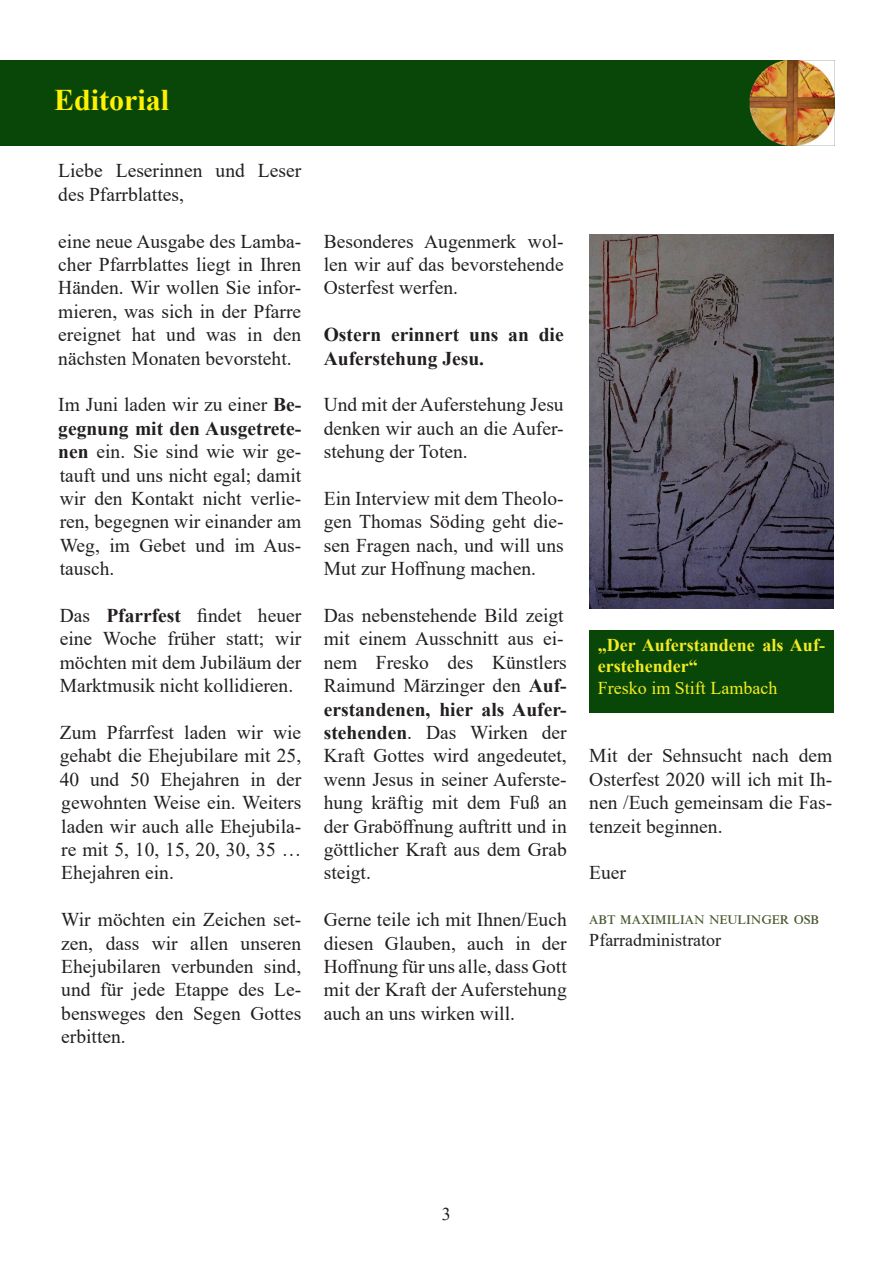
<style>
.page{position:relative;width:893px;height:1263px;background:#fff}
.page>*{position:absolute;margin:0;border:0;box-sizing:border-box;transform-origin:0 0}
.t1{font:700 30px "Times New Roman";color:#fff101}
.t2{font:19.5px/23.4px "Times New Roman";color:#231f20;text-align:justify}
.t3{font:700 19.5px/23.4px "Times New Roman";color:#231f20}
.t4{font:700 18px/21.6px "Times New Roman";color:#f4ec23}
.t5{font:18px "Times New Roman";letter-spacing:.07em;color:#49592f}
.t6{font:18px "Times New Roman";color:#f4ec23}
.t7{font:18px "Times New Roman";color:#231f20}
.s1{font-weight:700}
</style>
<div class="page">
<img style="left:0;top:60px;width:835px;height:86px">
<img style="left:589px;top:234px;width:245px;height:375px">
<div style="left:589px;top:630px;width:244px;height:82px;background:#094708"></div>
<p class="t1" style="left:54px;top:78px;width:117px">Editorial</p>
<p class="t2" style="left:58px;top:158px;width:245px">Liebe Leserinnen und Leser des Pfarrblattes,</p>
<p class="t2" style="left:58px;top:229px;width:245px">eine neue Ausgabe des Lamba&shy;cher Pfarrblattes liegt in Ihren Händen. Wir wollen Sie infor&shy;mieren, was sich in der Pfarre ereignet hat und was in den nächsten Monaten bevorsteht.</p>
<p class="t2" style="left:58px;top:392px;width:245px">Im Juni laden wir zu einer <span class="s1">Be&shy;gegnung mit den Ausgetrete&shy;nen</span> ein. Sie sind wie wir ge&shy;tauft und uns nicht egal; damit wir den Kontakt nicht verlie&shy;ren, begegnen wir einander am Weg, im Gebet und im Aus&shy;tausch.</p>
<p class="t2" style="left:60px;top:603px;width:243px">Das <span class="s1">Pfarrfest</span> findet heuer eine Woche früher statt; wir möchten mit dem Jubiläum der Marktmusik nicht kollidieren.</p>
<p class="t2" style="left:60px;top:720px;width:243px">Zum Pfarrfest laden wir wie gehabt die Ehejubilare mit 25, 40 und 50 Ehejahren in der gewohnten Weise ein. Weiters laden wir auch alle Ehejubila&shy;re mit 5, 10, 15, 20, 30, 35 … Ehejahren ein.</p>
<p class="t2" style="left:61px;top:907px;width:242px">Wir möchten ein Zeichen set&shy;zen, dass wir allen unseren Ehejubilaren verbunden sind, und für jede Etappe des Le&shy;bensweges den Segen Gottes erbitten.</p>
<p class="t2" style="left:324px;top:229px;width:241px">Besonderes Augenmerk wol&shy;len wir auf das bevorstehende Osterfest werfen.</p>
<p class="t3" style="left:324px;top:322px;width:241px">Ostern erinnert uns an die<br>Auferstehung Jesu.</p>
<p class="t2" style="left:324px;top:392px;width:241px">Und mit der Auferstehung Jesu denken wir auch an die Aufer&shy;stehung der Toten.</p>
<p class="t2" style="left:324px;top:486px;width:241px">Ein Interview mit dem Theolo&shy;gen Thomas Söding geht die&shy;sen Fragen nach, und will uns Mut zur Hoffnung machen.</p>
<p class="t2" style="left:324px;top:603px;width:245px;text-align:left">Das nebenstehende Bild zeigt mit einem Ausschnitt aus ei&shy;nem Fresko des Künstlers<br>Raimund Märzinger den <span class="s1">Auf&shy;erstandenen, hier als Aufer&shy;stehenden</span>. Das Wirken der<br>Kraft Gottes wird angedeutet, wenn Jesus in seiner Auferste&shy;hung kräftig mit dem Fuß an der Graböffnung auftritt und in göttlicher Kraft aus dem Grab steigt.</p>
<p class="t2" style="left:324px;top:907px;width:245px">Gerne teile ich mit Ihnen/Euch diesen Glauben, auch in der Hoffnung für uns alle, dass Gott mit der Kraft der Auferstehung auch an uns wirken will.</p>
<p class="t4" style="left:598px;top:633px;width:229px">„Der Auferstandene als Auf&shy;erstehender“</p>
<p class="t6" style="left:598px;top:675px;width:181px">Fresko im Stift Lambach</p>
<p class="t2" style="left:589px;top:743px;width:244px">Mit der Sehnsucht nach dem Osterfest 2020 will ich mit Ih&shy;nen /Euch gemeinsam die Fas&shy;tenzeit beginnen.</p>
<p class="t2" style="left:589px;top:860px;width:38px">Euer</p>
<p class="t5" style="left:589px;top:906px;width:230px">Abt Maximilian Neulinger OSB</p>
<p class="t7" style="left:589px;top:927px;width:133px">Pfarradministrator</p>
<p class="t7" style="left:442px;top:1201px;width:10px">3</p>
</div>
